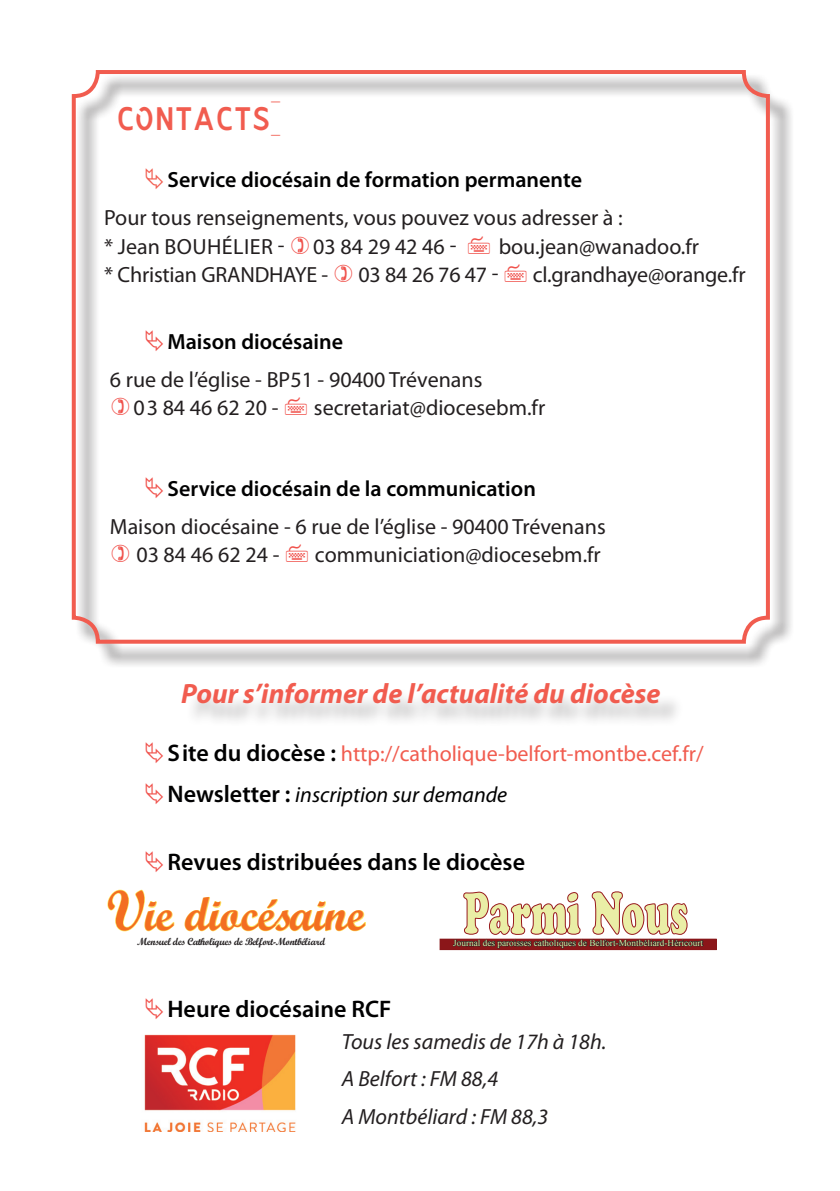
<style>
.page{position:relative;width:840px;height:1191px;background:#fff}
.page>*{position:absolute;margin:0;border:0;box-sizing:border-box;transform-origin:0 0}
.t1{font:46.8px "Script MT Bold";color:#f36e21}
.t2{font:italic 700 28px "Myriad Pro";color:#f15c4f}
.t3{font:26px "Kenteken";color:#f15c4f}
.t4{font:600 24px "Myriad Pro";color:#000001}
.t5{font:22px "Myriad Pro";color:#231f20}
.t6{font:600 22px "Myriad Pro";color:#000001}
.t7{font:italic 22px "Myriad Pro";color:#231f20}
.t8{font:22px "Myriad Pro";color:#f15c4f}
.t9{font:italic 22px "Myriad Pro";color:#000001}
.t10{font:22px "Myriad Pro";letter-spacing:.02em;color:#231f20}
.t11{font:10.2px "Script MT Bold";letter-spacing:-.03em;color:#231f20}
.t12{font:9.2px "Times New Roman";color:#eaeea6}
.s1{font-weight:600;font-size:24px;color:#000001}
.s2{font-weight:600;font-style:normal;font-size:24px}
.s3{font-size:57px}
</style>
<div class="page">
<div style="left:75px;top:73px;width:719px;height:595px;background:#231f20;opacity:.75"></div>
<div style="left:72px;top:70px;width:697px;height:573px;border:4px solid #f15c4f;border-radius:24px"></div>
<div style="left:185px;top:687px;width:498px;height:41px;background:#231f20;opacity:.27"></div>
<svg style="left:107px;top:889px;width:68px;height:43px"></svg>
<svg style="left:184px;top:896px;width:182px;height:36px"></svg>
<img style="left:144px;top:1034px;width:152px;height:97px">
<div style="left:440px;top:939px;width:275px;height:10px;background:#8b1619"></div>
<svg style="left:453px;top:891px;width:250px;height:56px"></svg>
<div style="left:439px;top:939px;width:277px;height:10px;border:1px solid #881619"></div>
<svg style="left:146px;top:168px;width:17px;height:21px"></svg>
<svg style="left:291px;top:236px;width:18px;height:17px"></svg>
<svg style="left:468px;top:235px;width:21px;height:18px"></svg>
<svg style="left:334px;top:265px;width:18px;height:17px"></svg>
<svg style="left:504px;top:264px;width:22px;height:18px"></svg>
<svg style="left:146px;top:330px;width:17px;height:21px"></svg>
<svg style="left:112px;top:398px;width:17px;height:17px"></svg>
<svg style="left:285px;top:397px;width:22px;height:18px"></svg>
<svg style="left:146px;top:476px;width:17px;height:22px"></svg>
<svg style="left:112px;top:545px;width:17px;height:17px"></svg>
<svg style="left:286px;top:544px;width:22px;height:18px"></svg>
<p class="t3" style="left:116px;top:101px;width:156px">CONTACTS</p>
<p class="t6" style="left:167px;top:166px;width:416px">Service diocésain de formation permanente</p>
<p class="t5" style="left:104px;top:204px;width:520px">Pour tous renseignements, vous pouvez vous adresser à :</p>
<p class="t10" style="left:104px;top:232px;width:182px">* Jean BOUHÉLIER -</p>
<p class="t5" style="left:313px;top:232px;width:145px">03 84 29 42 46 -</p>
<p class="t5" style="left:498px;top:232px;width:202px">bou.jean@wanadoo.fr</p>
<p class="t5" style="left:104px;top:261px;width:225px">* Christian GRANDHAYE -</p>
<p class="t5" style="left:358px;top:261px;width:141px">03 84 26 76 47 -</p>
<p class="t5" style="left:532px;top:261px;width:214px">cl.grandhaye@orange.fr</p>
<p class="t6" style="left:167px;top:327px;width:177px">Maison diocésaine</p>
<p class="t5" style="left:110px;top:366px;width:374px">6 rue de l’église - BP51 - 90400 Trévenans</p>
<p class="t5" style="left:133px;top:394px;width:146px">03 84 46 62 20 -</p>
<p class="t5" style="left:314px;top:394px;width:233px">secretariat@diocesebm.fr</p>
<p class="t6" style="left:167px;top:474px;width:370px">Service diocésain de la communication</p>
<p class="t5" style="left:110px;top:512px;width:497px">Maison diocésaine - 6 rue de l’église - 90400 Trévenans</p>
<p class="t5" style="left:136px;top:541px;width:144px">03 84 46 62 24 -</p>
<p class="t5" style="left:315px;top:541px;width:287px">communiciation@diocesebm.fr</p>
<p class="t2" style="left:181px;top:675px;width:481px">Pour s’informer de l’actualité du diocèse</p>
<p class="t8" style="left:167px;top:740px;width:537px"><span class="s1">Site du diocèse :</span> http://catholique-belfort-montbe.cef.fr/</p>
<p class="t9" style="left:167px;top:780px;width:341px"><span class="s2">Newsletter :</span> inscription sur demande</p>
<p class="t4" style="left:167px;top:846px;width:359px">Revues distribuées dans le diocèse</p>
<p class="t1" style="left:106px;top:885px;width:260px"><span class="s3">V</span>ie diocésaine</p>
<p class="t11" style="left:137px;top:935px;width:189px">Mensuel des Catholiques de Belfort-Montbéliard</p>
<p class="t4" style="left:167px;top:993px;width:225px">Heure diocésaine RCF</p>
<p class="t12" style="left:453px;top:936px;width:251px">Journal des paroisses catholiques de Belfort-Montbéliard-Héricourt</p>
<p class="t7" style="left:342px;top:1027px;width:266px">Tous les samedis de 17h à 18h.</p>
<p class="t7" style="left:342px;top:1065px;width:158px">A Belfort : FM 88,4</p>
<p class="t7" style="left:342px;top:1103px;width:208px">A Montbéliard : FM 88,3</p>
</div>
